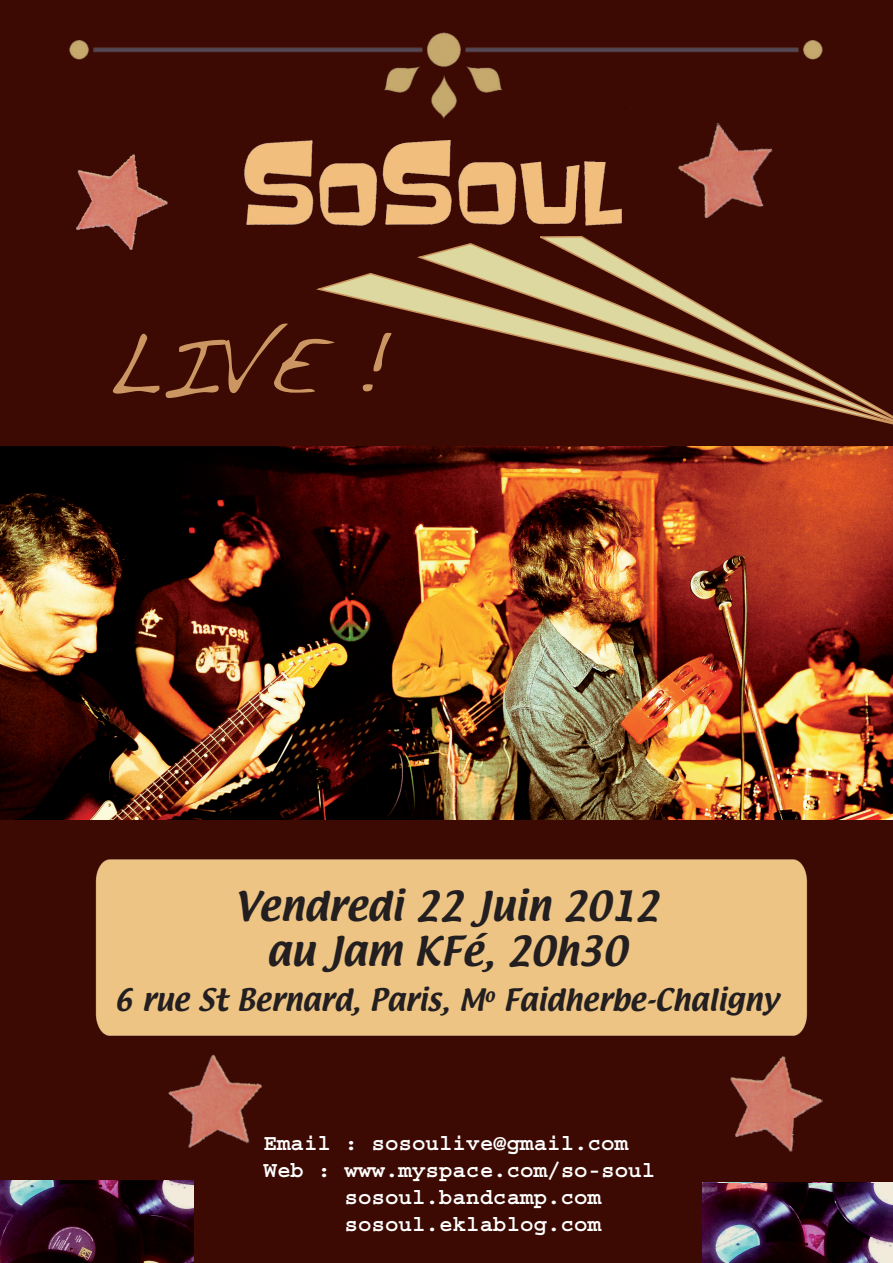
<style>
.page{position:relative;width:893px;height:1263px;background:#3c0a02}
.page>*{position:absolute;margin:0;border:0;box-sizing:border-box;transform-origin:0 0}
.t1{font:84px "Handwriting Dakota";color:#cc9662}
.t2{font:36px/45px "Textile";color:#231f20;text-align:center}
.t3{font:27px "Textile";color:#231f20}
.t4{font:700 22.5px "Courier";color:#fff}
</style>
<div class="page">
<svg style="left:534px;top:235px;width:359px;height:7px"></svg>
<svg style="left:414px;top:242px;width:479px;height:189px"></svg>
<svg style="left:313px;top:272px;width:580px;height:158px"></svg>
<img style="left:95px;top:843px;width:717px;height:221px">
<img style="left:62px;top:18px;width:766px;height:108px">
<img style="left:77px;top:154px;width:91px;height:95px">
<img style="left:728px;top:1053px;width:100px;height:104px">
<img style="left:671px;top:113px;width:112px;height:109px">
<img style="left:153px;top:1043px;width:131px;height:131px">
<img style="left:222px;top:141px;width:412px;height:84px">
<img style="left:0;top:1181px;width:194px;height:82px">
<img style="left:703px;top:1183px;width:190px;height:80px">
<img style="left:0;top:447px;width:893px;height:372px">
<h1 class="t1" style="left:106px;top:315px;width:287px">LIVE !</h1>
<h2 class="t2" style="left:235px;top:885px;width:426px">Vendredi 22 Juin 2012 au Jam KFé, 20h30</h2>
<p class="t3" style="left:115px;top:981px;width:665px">6 rue St Bernard, Paris, M<sup>o</sup> Faidherbe-Chaligny</p>
<p class="t4" style="left:264px;top:1132px;width:366px">Email : sosoulive@gmail.com</p>
<p class="t4" style="left:264px;top:1159px;width:393px">Web : www.myspace.com/so-soul</p>
<p class="t4" style="left:345px;top:1186px;width:258px">sosoul.bandcamp.com</p>
<p class="t4" style="left:345px;top:1213px;width:258px">sosoul.eklablog.com</p>
</div>
